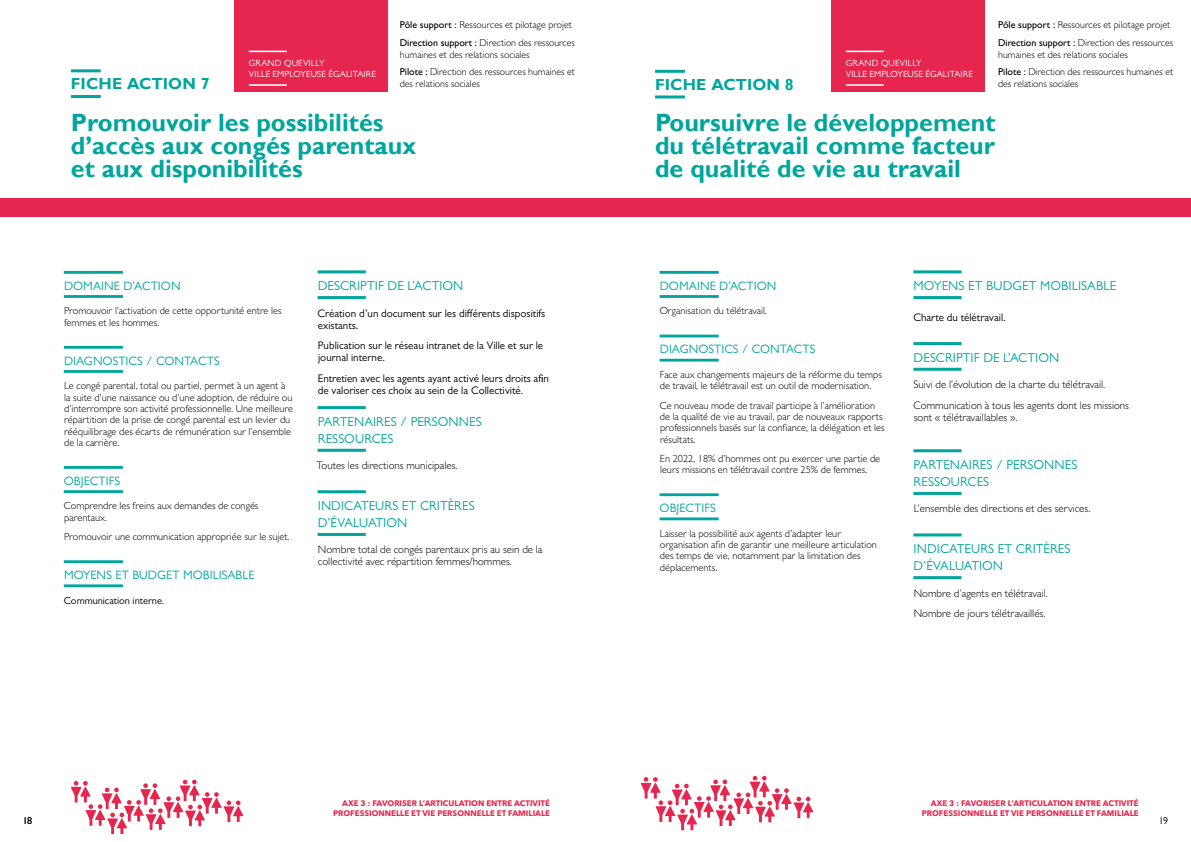
<style>
.page{position:relative;width:1191px;height:842px;background:#fff}
.page>*{position:absolute;margin:0;border:0;box-sizing:border-box;transform-origin:0 0}
.t1{font:700 25px/23px "Gill Sans";color:#00a69d}
.t2{font:700 16px "Gill Sans";letter-spacing:.005em;color:#00a69d}
.t3{font:13px/17px "Gill Sans";letter-spacing:.005em;color:#00a69d}
.t4{font:12.2px "Gill Sans";letter-spacing:.005em;color:#00a69d}
.t5{font:300 11px/20.5px "Gill Sans";color:#000}
.t6{font:11px/12px "Gill Sans";color:#000}
.t7{font:300 10.3px/11.3px "Gill Sans";color:#000}
.t8{font:10.3px "Gill Sans";color:#000}
.t9{font:300 10px/17.7px "Gill Sans";color:#000}
.t10{font:10px "Gill Sans";color:#000}
.t11{font:9px/11px "Gill Sans";letter-spacing:.02em;color:#fff}
.t12{font:700 8px/10px "Avenir Next LT Pro";color:#e6264e;text-align:right}
.s1{font-weight:500}
</style>
<div class="page">
<div style="left:0;top:198px;width:1191px;height:19px;background:#e6264e"></div>
<div style="left:234px;top:0;width:153px;height:92px;background:#e6264e"></div>
<hr style="left:249px;top:51px;width:38px;height:1px;background:#fff">
<hr style="left:249px;top:84px;width:38px;height:2px;background:#fff">
<div style="left:831px;top:0;width:153px;height:92px;background:#e6264e"></div>
<hr style="left:845px;top:51px;width:38px;height:1px;background:#fff">
<hr style="left:845px;top:84px;width:38px;height:2px;background:#fff">
<svg style="left:71px;top:780px;width:172px;height:54px"></svg>
<svg style="left:641px;top:776px;width:172px;height:54px"></svg>
<hr style="left:71px;top:69px;width:30px;height:3px;background:#00a69d">
<hr style="left:71px;top:95px;width:30px;height:3px;background:#00a69d">
<hr style="left:655px;top:70px;width:30px;height:3px;background:#00a69d">
<hr style="left:655px;top:95px;width:30px;height:3px;background:#00a69d">
<hr style="left:64px;top:271px;width:59px;height:3px;background:#00a69d">
<hr style="left:64px;top:295px;width:59px;height:3px;background:#00a69d">
<hr style="left:64px;top:346px;width:59px;height:3px;background:#00a69d">
<hr style="left:64px;top:370px;width:59px;height:3px;background:#00a69d">
<hr style="left:64px;top:466px;width:59px;height:3px;background:#00a69d">
<hr style="left:64px;top:490px;width:59px;height:3px;background:#00a69d">
<hr style="left:64px;top:560px;width:59px;height:3px;background:#00a69d">
<hr style="left:64px;top:584px;width:59px;height:3px;background:#00a69d">
<hr style="left:659px;top:271px;width:59px;height:3px;background:#00a69d">
<hr style="left:659px;top:295px;width:59px;height:3px;background:#00a69d">
<hr style="left:659px;top:335px;width:59px;height:2px;background:#00a69d">
<hr style="left:659px;top:359px;width:59px;height:3px;background:#00a69d">
<hr style="left:659px;top:493px;width:59px;height:3px;background:#00a69d">
<hr style="left:659px;top:517px;width:59px;height:3px;background:#00a69d">
<hr style="left:317px;top:270px;width:49px;height:3px;background:#00a69d">
<hr style="left:317px;top:296px;width:49px;height:3px;background:#00a69d">
<hr style="left:317px;top:406px;width:49px;height:3px;background:#00a69d">
<hr style="left:317px;top:449px;width:49px;height:3px;background:#00a69d">
<hr style="left:317px;top:490px;width:49px;height:3px;background:#00a69d">
<hr style="left:317px;top:533px;width:49px;height:3px;background:#00a69d">
<hr style="left:913px;top:270px;width:48px;height:3px;background:#00a69d">
<hr style="left:913px;top:296px;width:48px;height:3px;background:#00a69d">
<hr style="left:913px;top:342px;width:48px;height:3px;background:#00a69d">
<hr style="left:913px;top:368px;width:48px;height:3px;background:#00a69d">
<hr style="left:913px;top:449px;width:48px;height:3px;background:#00a69d">
<hr style="left:913px;top:492px;width:48px;height:3px;background:#00a69d">
<hr style="left:913px;top:533px;width:48px;height:3px;background:#00a69d">
<hr style="left:913px;top:576px;width:48px;height:3px;background:#00a69d">
<p class="t9" style="left:400px;top:16px;width:176px"><span class="s1">Pôle support :</span> Ressources et pilotage projet<br><span class="s1">Direction support :</span> Direction des ressources</p>
<p class="t9" style="left:400px;top:45px;width:177px">humaines et des relations sociales<br><span class="s1">Pilote :</span> Direction des ressources humaines et</p>
<p class="t9" style="left:400px;top:75px;width:82px">des relations sociales</p>
<p class="t9" style="left:998px;top:16px;width:176px"><span class="s1">Pôle support :</span> Ressources et pilotage projet<br><span class="s1">Direction support :</span> Direction des ressources</p>
<p class="t9" style="left:998px;top:45px;width:177px">humaines et des relations sociales<br><span class="s1">Pilote :</span> Direction des ressources humaines et</p>
<p class="t9" style="left:998px;top:75px;width:82px">des relations sociales</p>
<p class="t11" style="left:249px;top:58px;width:129px">GRAND QUEVILLY<br>VILLE EMPLOYEUSE ÉGALITAIRE</p>
<p class="t11" style="left:845px;top:58px;width:129px">GRAND QUEVILLY<br>VILLE EMPLOYEUSE ÉGALITAIRE</p>
<h2 class="t2" style="left:71px;top:74px;width:140px">FICHE ACTION 7</h2>
<h2 class="t2" style="left:655px;top:75px;width:140px">FICHE ACTION 8</h2>
<h1 class="t1" style="left:71px;top:111px;width:347px">Promouvoir les possibilités d’accès aux congés parentaux et aux disponibilités</h1>
<h1 class="t1" style="left:655px;top:111px;width:342px;text-align:justify">Poursuivre le développement du télétravail comme facteur de qualité de vie au travail</h1>
<p class="t4" style="left:64px;top:279px;width:118px">DOMAINE D’ACTION</p>
<p class="t7" style="left:64px;top:305px;width:219px">Promouvoir l’activation de cette opportunité entre les femmes et les hommes.</p>
<p class="t4" style="left:64px;top:354px;width:157px">DIAGNOSTICS / CONTACTS</p>
<p class="t7" style="left:64px;top:380px;width:230px">Le congé parental, total ou partiel, permet à un agent à la suite d’une naissance ou d’une adoption, de réduire ou d’interrompre son activité professionnelle. Une meilleure répartition de la prise de congé parental est un levier du rééquilibrage des écarts de rémunération sur l’ensemble de la carrière.</p>
<p class="t4" style="left:64px;top:474px;width:58px">OBJECTIFS</p>
<p class="t7" style="left:64px;top:500px;width:196px">Comprendre les freins aux demandes de congés parentaux.</p>
<p class="t7" style="left:64px;top:531px;width:227px">Promouvoir une communication appropriée sur le sujet.</p>
<p class="t4" style="left:64px;top:568px;width:192px">MOYENS ET BUDGET MOBILISABLE</p>
<p class="t8" style="left:64px;top:594px;width:102px">Communication interne.</p>
<p class="t3" style="left:318px;top:277px;width:147px">DESCRIPTIF DE L’ACTION</p>
<p class="t6" style="left:317px;top:307px;width:229px">Création d’un document sur les différents dispositifs existants.</p>
<p class="t6" style="left:318px;top:339px;width:227px">Publication sur le réseau intranet de la Ville et sur le journal interne.</p>
<p class="t6" style="left:318px;top:372px;width:232px">Entretien avec les agents ayant activé leurs droits afin de valoriser ces choix au sein de la Collectivité.</p>
<p class="t3" style="left:318px;top:413px;width:165px">PARTENAIRES / PERSONNES<br>RESSOURCES</p>
<p class="t5" style="left:316px;top:455px;width:142px">Toutes les directions municipales.</p>
<p class="t3" style="left:318px;top:497px;width:158px">INDICATEURS ET CRITÈRES<br>D’ÉVALUATION</p>
<p class="t5" style="left:318px;top:544px;width:226px;line-height:12px">Nombre total de congés parentaux pris au sein de la collectivité avec répartition femmes/hommes.</p>
<p class="t4" style="left:660px;top:279px;width:118px">DOMAINE D’ACTION</p>
<p class="t7" style="left:659px;top:305px;width:109px">Organisation du télétravail.</p>
<p class="t4" style="left:660px;top:342px;width:157px">DIAGNOSTICS / CONTACTS</p>
<p class="t7" style="left:660px;top:369px;width:223px">Face aux changements majeurs de la réforme du temps de travail, le télétravail est un outil de modernisation.</p>
<p class="t7" style="left:659px;top:399px;width:227px">Ce nouveau mode de travail participe à l’amélioration de la qualité de vie au travail, par de nouveaux rapports professionnels basés sur la confiance, la délégation et les résultats.</p>
<p class="t7" style="left:660px;top:452px;width:222px">En 2022, 18% d’hommes ont pu exercer une partie de leurs missions en télétravail contre 25% de femmes.</p>
<p class="t4" style="left:659px;top:501px;width:58px">OBJECTIFS</p>
<p class="t7" style="left:660px;top:527px;width:218px">Laisser la possibilité aux agents d’adapter leur organisation afin de garantir une meilleure articulation des temps de vie, notamment par la limitation des déplacements.</p>
<p class="t3" style="left:913px;top:277px;width:204px">MOYENS ET BUDGET MOBILISABLE</p>
<p class="t6" style="left:913px;top:311px;width:94px">Charte du télétravail.</p>
<p class="t3" style="left:913px;top:349px;width:147px">DESCRIPTIF DE L’ACTION</p>
<p class="t5" style="left:913px;top:374px;width:217px">Suivi de l’évolution de la charte du télétravail.<br>Communication à tous les agents dont les missions</p>
<p class="t5" style="left:913px;top:407px;width:105px">sont « télétravaillables ».</p>
<p class="t3" style="left:913px;top:456px;width:165px">PARTENAIRES / PERSONNES<br>RESSOURCES</p>
<p class="t5" style="left:913px;top:498px;width:178px">L’ensemble des directions et des services.</p>
<p class="t3" style="left:913px;top:540px;width:158px">INDICATEURS ET CRITÈRES<br>D’ÉVALUATION</p>
<p class="t5" style="left:913px;top:582px;width:136px">Nombre d’agents en télétravail.<br>Nombre de jours télétravaillés.</p>
<p class="t12" style="left:333px;top:798px;width:219px">AXE 3 : FAVORISER L’ARTICULATION ENTRE ACTIVITÉ<br>PROFESSIONNELLE ET VIE PERSONNELLE ET FAMILIALE</p>
<p class="t12" style="left:921px;top:798px;width:219px">AXE 3 : FAVORISER L’ARTICULATION ENTRE ACTIVITÉ<br>PROFESSIONNELLE ET VIE PERSONNELLE ET FAMILIALE</p>
<p class="t10" style="left:23px;top:815px;width:11px">18</p>
<p class="t10" style="left:1158px;top:815px;width:11px">19</p>
</div>
